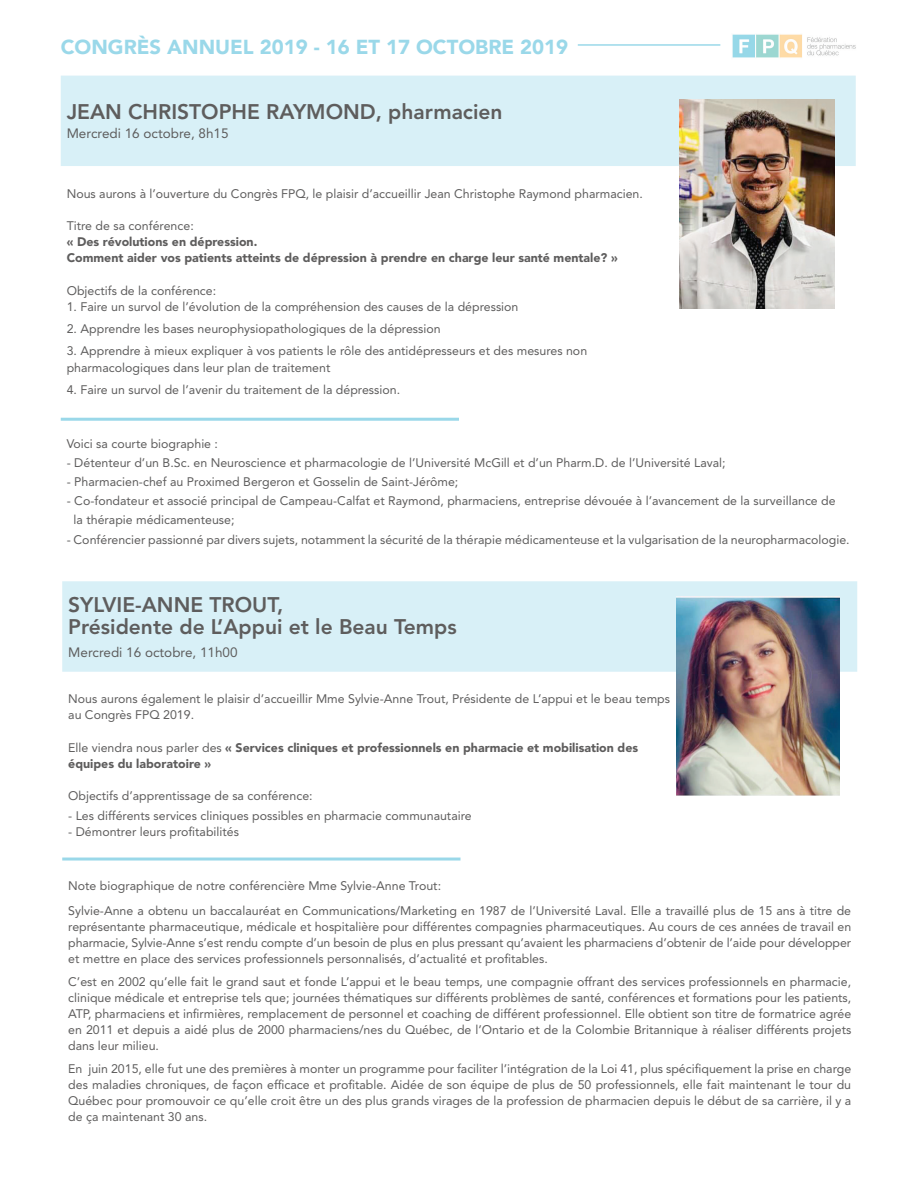
<style>
.page{position:relative;width:918px;height:1188px;background:#fff}
.page>*{position:absolute;margin:0;border:0;box-sizing:border-box;transform-origin:0 0}
.t1{font:800 21px/22.2px "Avenir LT Std";color:#5e5d5d}
.t2{font:900 20.25px "Avenir";color:#9ad8e9}
.t3{font:13.5px "Avenir LT Std";color:#5e5d5d}
.t4{font:12.3px/16.2px "Avenir LT Std";color:#5e5d5d}
.t5{font:900 12.3px/16.2px "Avenir LT Std";color:#5e5d5d}
.s1{font-weight:400}
</style>
<div class="page">
<hr style="left:578px;top:44px;width:142px;height:2px;background:#9ad8e9">
<img style="left:732px;top:34px;width:124px;height:24px">
<div style="left:61px;top:76px;width:795px;height:90px;background:#d8f0f7"></div>
<hr style="left:61px;top:418px;width:398px;height:3px;background:#9ad8e9">
<img style="left:679px;top:99px;width:155px;height:209px">
<div style="left:62px;top:581px;width:795px;height:91px;background:#d8f0f7"></div>
<hr style="left:62px;top:858px;width:398px;height:3px;background:#9ad8e9">
<img style="left:676px;top:596px;width:164px;height:199px">
<h2 class="t2" style="left:61px;top:29px;width:371px">CONGRÈS ANNUEL 2019 - 16 ET 17 OCTOBRE</h2>
<h2 class="t2" style="left:520px;top:29px;width:49px">2019</h2>
<h1 class="t1" style="left:67px;top:101px;width:437px">Jean Christophe Raymond, pharmacien</h1>
<p class="t3" style="left:67px;top:126px;width:163px">Mercredi 16 octobre, 8h15</p>
<p class="t4" style="left:67px;top:185px;width:578px">Nous aurons à l’ouverture du Congrès FPQ, le plaisir d’accueillir Jean Christophe Raymond pharmacien.</p>
<p class="t4" style="left:67px;top:218px;width:129px">Titre de sa conférence:</p>
<p class="t5" style="left:67px;top:234px;width:553px">« Des révolutions en dépression.<br>Comment aider vos patients atteints de dépression à prendre en charge leur santé mentale? »</p>
<p class="t4" style="left:67px;top:283px;width:151px">Objectifs de la conférence:</p>
<p class="t4" style="left:67px;top:299px;width:453px">1. Faire un survol de l’évolution de la compréhension des causes de la dépression</p>
<p class="t4" style="left:67px;top:321px;width:375px">2. Apprendre les bases neurophysiopathologiques de la dépression</p>
<p class="t4" style="left:67px;top:343px;width:522px">3. Apprendre à mieux expliquer à vos patients le rôle des antidépresseurs et des mesures non pharmacologiques dans leur plan de traitement</p>
<p class="t4" style="left:67px;top:382px;width:335px">4. Faire un survol de l’avenir du traitement de la dépression.</p>
<p class="t4" style="left:67px;top:435px;width:153px">Voici sa courte biographie :</p>
<p class="t4" style="left:67px;top:454px;width:660px">- Détenteur d’un B.Sc. en Neuroscience et pharmacologie de l’Université McGill et d’un Pharm.D. de l’Université Laval;</p>
<p class="t4" style="left:67px;top:474px;width:393px">- Pharmacien-chef au Proximed Bergeron et Gosselin de Saint-Jérôme;</p>
<p class="t4" style="left:74px;top:491px;width:764px;line-height:19.2px;text-indent:-7px">- Co-fondateur et associé principal de Campeau-Calfat et Raymond, pharmaciens, entreprise dévouée à l’avancement de la surveillance de la thérapie médicamenteuse;</p>
<p class="t4" style="left:67px;top:531px;width:785px">- Conférencier passionné par divers sujets, notamment la sécurité de la thérapie médicamenteuse et la vulgarisation de la neuropharmacologie.</p>
<h1 class="t1" style="left:68px;top:594px;width:390px">Sylvie-Anne Trout,<br>Présidente de L’Appui et le Beau Temps</h1>
<p class="t3" style="left:68px;top:644px;width:171px">Mercredi 16 octobre, 11h00</p>
<p class="t4" style="left:68px;top:691px;width:603px">Nous aurons également le plaisir d’accueillir Mme Sylvie-Anne Trout, Présidente de L’appui et le beau temps au Congrès FPQ 2019.</p>
<p class="t5" style="left:68px;top:739px;width:572px"><span class="s1">Elle viendra nous parler des</span> « Services cliniques et professionnels en pharmacie et mobilisation des équipes du laboratoire »</p>
<p class="t4" style="left:68px;top:788px;width:246px">Objectifs d’apprentissage de sa conférence:</p>
<p class="t4" style="left:68px;top:807px;width:405px">- Les différents services cliniques possibles en pharmacie communautaire</p>
<p class="t4" style="left:68px;top:824px;width:172px">- Démontrer leurs profitabilités</p>
<p class="t4" style="left:68px;top:873px;width:784px;line-height:25.2px">Note biographique de notre conférencière Mme Sylvie-Anne Trout:<br>Sylvie-Anne a obtenu un baccalauréat en Communications/Marketing en 1987 de l’Université Laval. Elle a travaillé plus de 15 ans à titre de</p>
<p class="t4" style="left:68px;top:919px;width:785px;text-align:justify">représentante pharmaceutique, médicale et hospitalière pour différentes compagnies pharmaceutiques. Au cours de ces années de travail en pharmacie, Sylvie-Anne s’est rendu compte d’un besoin de plus en plus pressant qu’avaient les pharmaciens d’obtenir de l’aide pour développer et mettre en place des services professionnels personnalisés, d’actualité et profitables.</p>
<p class="t4" style="left:68px;top:973px;width:785px;text-align:justify">C’est en 2002 qu’elle fait le grand saut et fonde L’appui et le beau temps, une compagnie offrant des services professionnels en pharmacie, clinique médicale et entreprise tels que; journées thématiques sur différents problèmes de santé, conférences et formations pour les patients, ATP, pharmaciens et infirmières, remplacement de personnel et coaching de différent professionnel. Elle obtient son titre de formatrice agrée en 2011 et depuis a aidé plus de 2000 pharmaciens/nes du Québec, de l’Ontario et de la Colombie Britannique à réaliser différents projets dans leur milieu.</p>
<p class="t4" style="left:68px;top:1060px;width:785px;text-align:justify">En juin 2015, elle fut une des premières à monter un programme pour faciliter l’intégration de la Loi 41, plus spécifiquement la prise en charge des maladies chroniques, de façon efficace et profitable. Aidée de son équipe de plus de 50 professionnels, elle fait maintenant le tour du Québec pour promouvoir ce qu’elle croit être un des plus grands virages de la profession de pharmacien depuis le début de sa carrière, il y a de ça maintenant 30 ans.</p>
</div>
